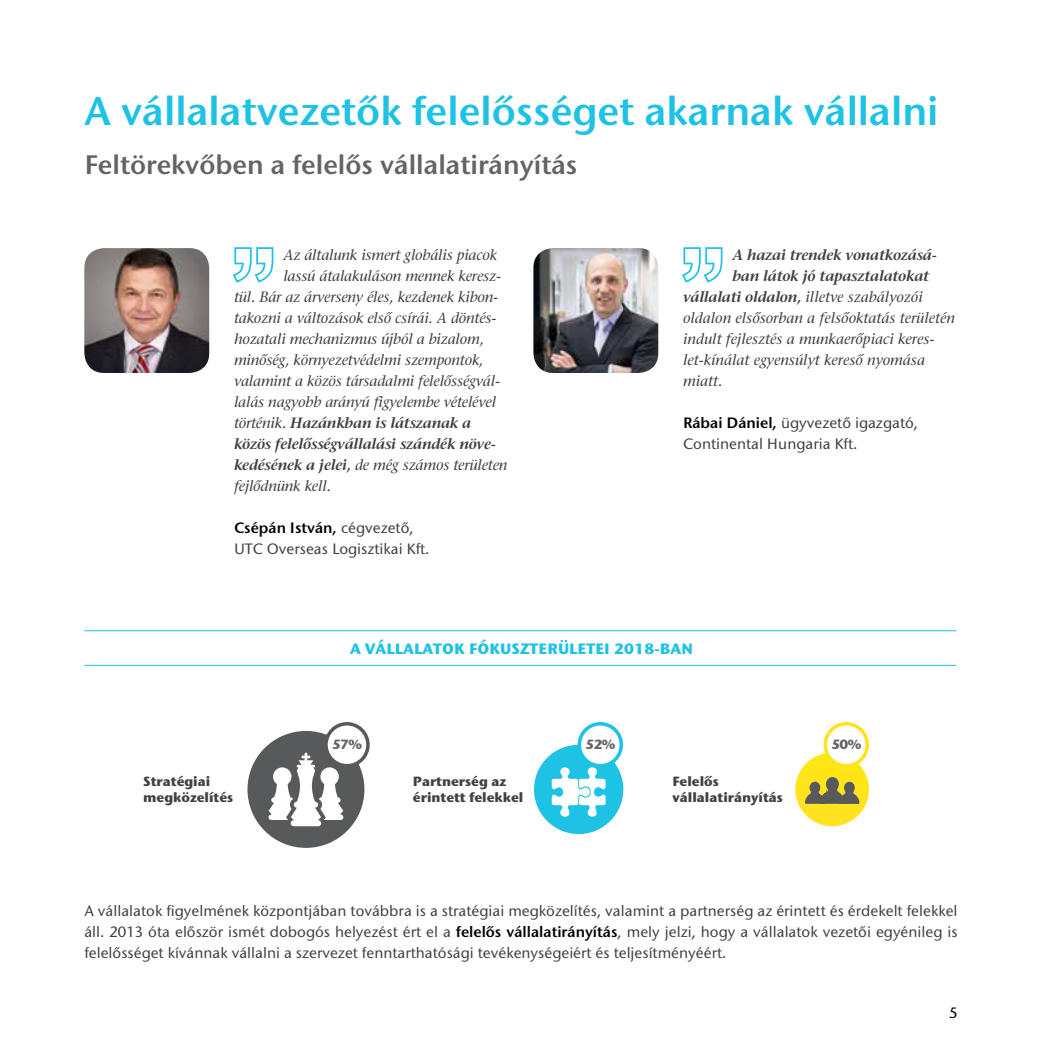
<style>
.page{position:relative;width:1042px;height:1042px;background:#fff}
.page>*{position:absolute;margin:0;border:0;box-sizing:border-box;transform-origin:0 0}
.t1{font:600 42px "Stone Sans EF";color:#1ec2e5}
.t2{font:600 28px "Stone Sans EF";color:#636466}
.t3{font:500 15.75px/21px "Stone Sans EF";color:#414042}
.t4{font:700 15.75px "Stone Sans EF";letter-spacing:.01em;color:#1ec2e5}
.t5{font:500 15.75px "Stone Sans EF";color:#000}
.t6{font:14.88px/21px "Stone Serif Italic H";letter-spacing:-.01em;color:#414042}
.t7{font:14.88px/21px "Stone Serif Semi Bold Italic H";letter-spacing:-.02em;color:#414042}
.t8{font:700 14px/15.8px "Stone Sans EF";color:#414042}
.t9{font:700 14px "Stone Sans EF";color:#636466}
.s1{font-family:"Stone Serif Italic H"}
.s2{font-family:"Stone Serif Semi Bold Italic H"}
.s3{font-weight:600;color:#000}
</style>
<div class="page">
<svg style="left:233px;top:247px;width:41px;height:36px"></svg>
<img style="left:84px;top:248px;width:125px;height:125px">
<svg style="left:682px;top:247px;width:41px;height:36px"></svg>
<img style="left:533px;top:248px;width:125px;height:125px">
<hr style="left:84px;top:630px;width:872px;height:1px;background:#1ec2e5">
<hr style="left:84px;top:665px;width:872px;height:1px;background:#1ec2e5">
<div style="left:795px;top:752px;width:74px;height:74px;background:#ffe41d;border-radius:37px"></div>
<svg style="left:805px;top:777px;width:54px;height:27px"></svg>
<div style="left:247px;top:731px;width:117px;height:117px;background:#58595b;border-radius:50%"></div>
<svg style="left:268px;top:752px;width:75px;height:74px"></svg>
<div style="left:534px;top:745px;width:89px;height:89px;background:#1ec2e5;border-radius:50%"></div>
<svg style="left:551px;top:767px;width:55px;height:49px"></svg>
<div style="left:326px;top:724px;width:42px;height:42px;background:#fff;border-radius:50%"></div>
<div style="left:324px;top:722px;width:46px;height:45px;border:4px solid #58595b;border-radius:50%"></div>
<div style="left:579px;top:724px;width:42px;height:42px;background:#fff;border-radius:50%"></div>
<div style="left:577px;top:722px;width:46px;height:45px;border:4px solid #1ec2e5;border-radius:50%"></div>
<div style="left:825px;top:724px;width:42px;height:42px;background:#fff;border-radius:50%"></div>
<div style="left:823px;top:722px;width:46px;height:45px;border:4px solid #ffe320;border-radius:50%"></div>
<h1 class="t1" style="left:84px;top:86px;width:856px">A vállalatvezetők felelősséget akarnak vállalni</h1>
<h2 class="t2" style="left:84px;top:148px;width:495px">Feltörekvőben a felelős vállalatirányítás</h2>
<p class="t6" style="left:283px;top:244px;width:215px">Az általunk ismert globális piacok</p>
<p class="t6" style="left:283px;top:265px;width:219px">lassú átalakuláson mennek keresz-</p>
<p class="t6" style="left:234px;top:286px;width:266px">tül. Bár az árverseny éles, kezdenek kibon-</p>
<p class="t6" style="left:234px;top:307px;width:264px">takozni a változások elsô csírái. A döntés-</p>
<p class="t6" style="left:234px;top:328px;width:251px">hozatali mechanizmus újból a bizalom,</p>
<p class="t6" style="left:234px;top:349px;width:251px">minôség, környezetvédelmi szempontok,</p>
<p class="t6" style="left:234px;top:370px;width:267px">valamint a közös társadalmi felelôsségvál-</p>
<p class="t6" style="left:234px;top:391px;width:263px">lalás nagyobb arányú figyelembe vételével</p>
<p class="t7" style="left:234px;top:412px;width:263px"><span class="s1">történik.</span> Hazánkban is látszanak a közös felelôsségvállalási szándék növe-</p>
<p class="t6" style="left:234px;top:454px;width:275px"><span class="s2">kedésének a jelei,</span> de még számos területen fejlôdnünk kell.</p>
<p class="t3" style="left:234px;top:517px;width:197px"><span class="s3">Csépán István,</span> cégvezető,<br>UTC Overseas Logisztikai Kft.</p>
<p class="t7" style="left:732px;top:244px;width:206px">A hazai trendek vonatkozásá&shy;ban látok jó tapasztalatokat</p>
<p class="t6" style="left:683px;top:286px;width:273px"><span class="s2">vállalati oldalon,</span> illetve szabályozói oldalon elsôsorban a felsôoktatás területén indult fejlesztés a munkaerôpiaci keres&shy;let-kínálat egyensúlyt keresô nyomása miatt.</p>
<p class="t3" style="left:683px;top:412px;width:236px"><span class="s3">Rábai Dániel,</span> ügyvezető igazgató,<br>Continental Hungaria Kft.</p>
<p class="t4" style="left:350px;top:639px;width:344px">A VÁLLALATOK FÓKUSZTERÜLETEI 2018-BAN</p>
<p class="t9" style="left:332px;top:736px;width:32px">57%</p>
<p class="t9" style="left:585px;top:736px;width:32px">52%</p>
<p class="t9" style="left:831px;top:736px;width:32px">50%</p>
<p class="t8" style="left:143px;top:773px;width:91px">Stratégiai megközelítés</p>
<p class="t8" style="left:413px;top:773px;width:112px">Partnerség az érintett felekkel</p>
<p class="t8" style="left:672px;top:773px;width:112px">Felelős vállalatirányítás</p>
<p class="t3" style="left:84px;top:900px;width:875px;text-align:justify">A vállalatok figyelmének központjában továbbra is a stratégiai megközelítés, valamint a partnerség az érintett és érdekelt felekkel áll. 2013 óta először ismét dobogós helyezést ért el a <span class="s3">felelős vállalatirányítás</span>, mely jelzi, hogy a vállalatok vezetői egyénileg is felelősséget kívánnak vállalni a szervezet fenntarthatósági tevékenységeiért és teljesítményéért.</p>
<p class="t5" style="left:949px;top:1003px;width:10px">5</p>
</div>
